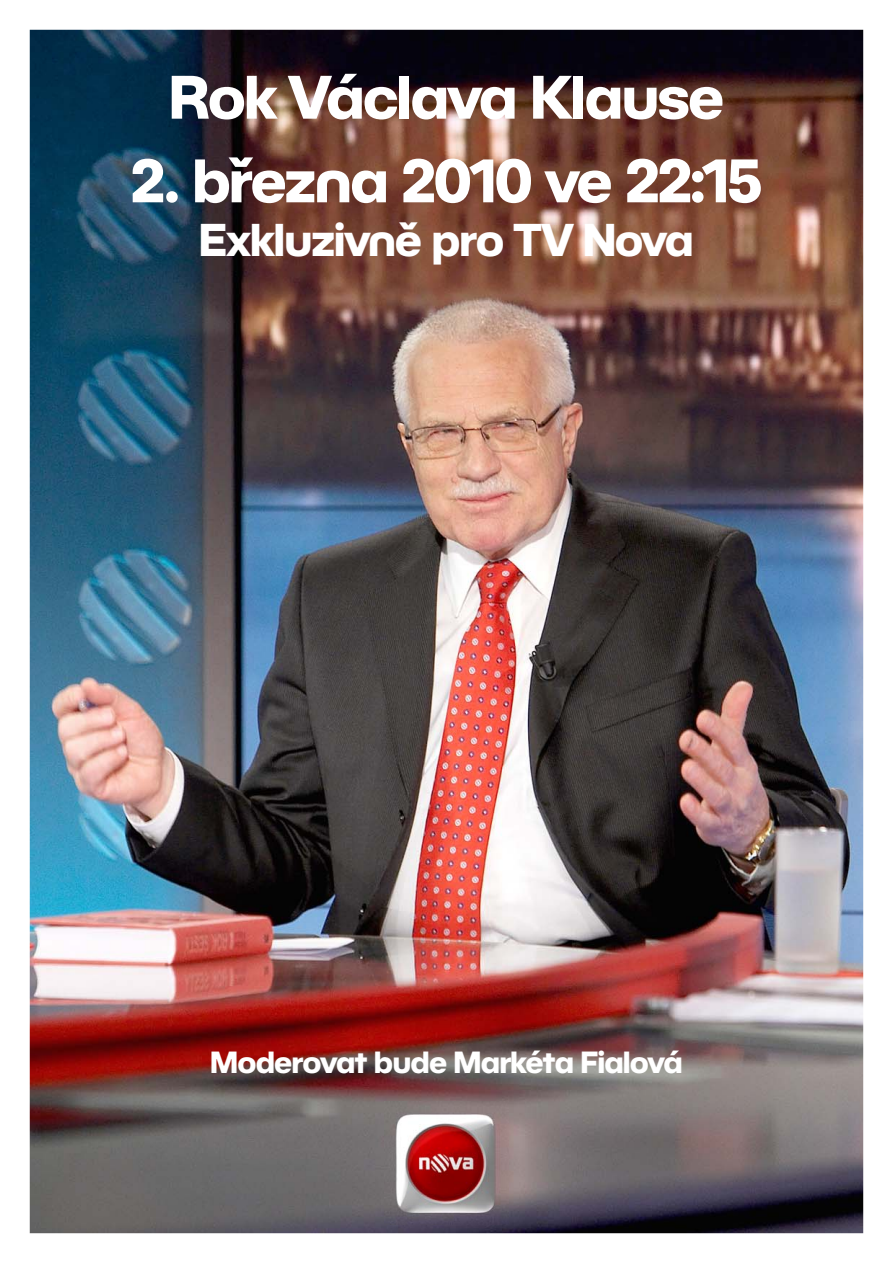
<style>
.page{position:relative;width:893px;height:1263px;background:#fff}
.page>*{position:absolute;margin:0;border:0;box-sizing:border-box;transform-origin:0 0}
.t1{font:700 60px "Novatica";letter-spacing:-.035em;color:#fff}
.t2{font:700 45px "Novatica";letter-spacing:-.03em;color:#fff}
.t3{font:700 30px "Novatica";letter-spacing:-.03em;color:#fff}
</style>
<div class="page">
<img style="left:30px;top:30px;width:833px;height:1203px">
<img style="left:385px;top:1101px;width:123px;height:124px">
<p class="t1" style="left:169px;top:76px;width:557px">Rok Václava Klause</p>
<p class="t1" style="left:131px;top:160px;width:633px">2. března 2010 ve 22:15</p>
<p class="t2" style="left:199px;top:224px;width:496px">Exkluzivně pro TV Nova</p>
<p class="t3" style="left:210px;top:1052px;width:474px">Moderovat bude Markéta Fialová</p>
</div>
